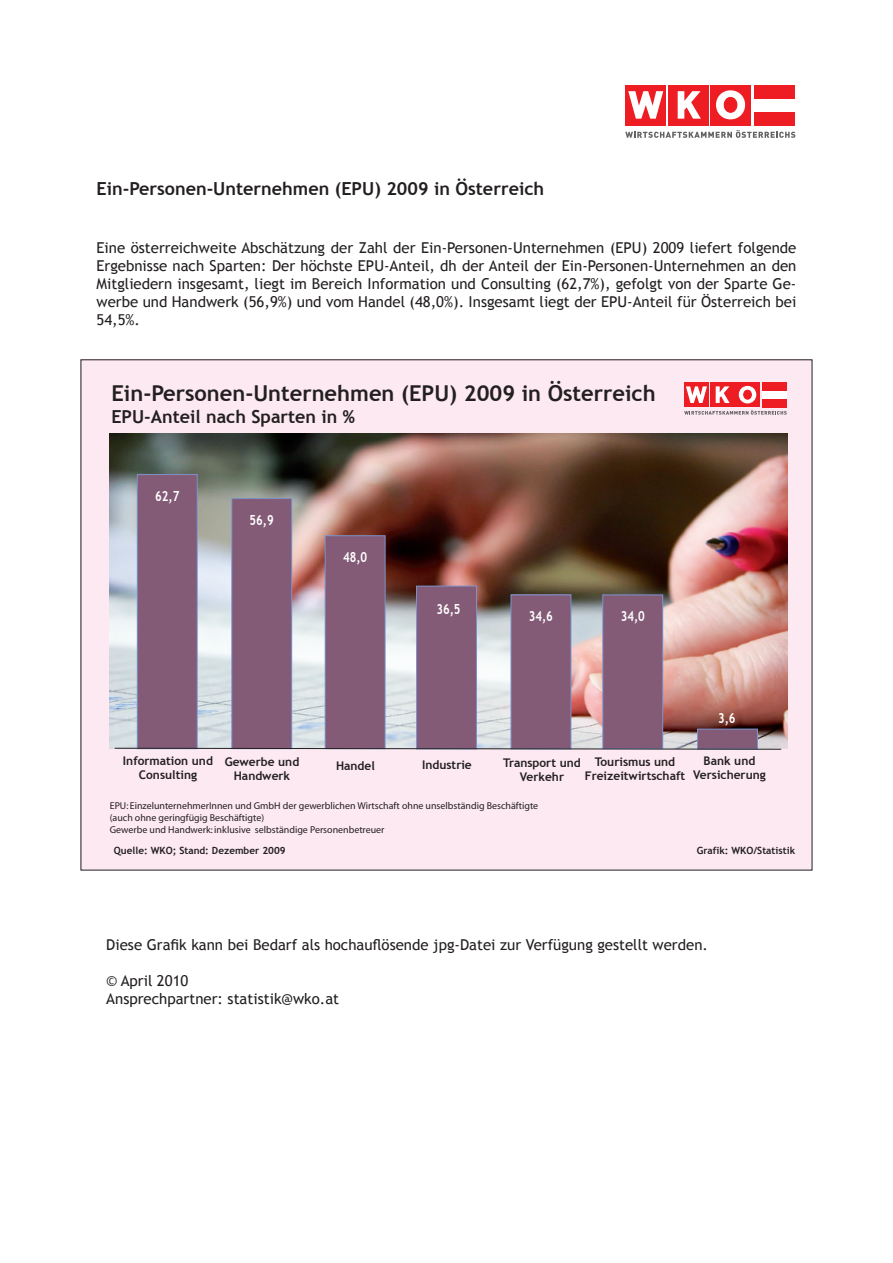
<style>
.page{position:relative;width:893px;height:1263px;background:#fff}
.page>*{position:absolute;margin:0;border:0;box-sizing:border-box;transform-origin:0 0}
.t1{font:700 21.9px "Trebuchet MS";color:#231f20}
.t2{font:700 18px "Trebuchet MS";color:#231f20}
.t3{font:700 17.85px "Trebuchet MS";color:#231f20}
.t4{font:15px/18px "Trebuchet MS";color:#231f20;text-align:justify}
.t5{font:700 13.95px "Trebuchet MS";color:#fff;scale:.82 1}
.t6{font:700 12px/14.2px "Trebuchet MS";color:#231f20;text-align:center}
.t7{font:9.9px/12px "Myriad";color:#231f20}
.t8{font:700 9.9px "Trebuchet MS";color:#231f20}
</style>
<div class="page">
<div style="left:710px;top:85px;width:41px;height:40px;background:#ee1d23"></div>
<div style="left:668px;top:85px;width:40px;height:40px;background:#ee1d23"></div>
<svg style="left:625px;top:130px;width:170px;height:8px"></svg>
<svg style="left:678px;top:91px;width:23px;height:28px"></svg>
<div style="left:626px;top:85px;width:40px;height:40px;background:#ee1d23"></div>
<svg style="left:628px;top:91px;width:35px;height:28px"></svg>
<div style="left:755px;top:85px;width:40px;height:14px;background:#ee1d23"></div>
<div style="left:755px;top:112px;width:40px;height:13px;background:#ee1d23"></div>
<svg style="left:716px;top:90px;width:29px;height:29px"></svg>
<div style="left:724px;top:97px;width:13px;height:15px;background:#ee1d23;border-radius:50%"></div>
<div style="left:724px;top:97px;width:13px;height:16px;border:1px solid #ee1d23;border-radius:50%"></div>
<div style="left:81px;top:360px;width:731px;height:510px;background:#fce9f1"></div>
<img style="left:110px;top:434px;width:678px;height:314px">
<div style="left:762px;top:391px;width:24px;height:8px;background:#fff"></div>
<div style="left:735px;top:383px;width:25px;height:24px;background:#ee1d23"></div>
<div style="left:710px;top:383px;width:24px;height:24px;background:#ee1d23"></div>
<svg style="left:684px;top:410px;width:103px;height:5px"></svg>
<svg style="left:716px;top:386px;width:14px;height:17px"></svg>
<div style="left:684px;top:383px;width:25px;height:24px;background:#ee1d23"></div>
<svg style="left:686px;top:386px;width:21px;height:17px"></svg>
<div style="left:762px;top:383px;width:25px;height:8px;background:#ee1d23"></div>
<div style="left:762px;top:399px;width:25px;height:8px;background:#ee1d23"></div>
<svg style="left:739px;top:386px;width:17px;height:17px"></svg>
<div style="left:744px;top:390px;width:7px;height:9px;background:#ee1d23;border-radius:50%"></div>
<div style="left:744px;top:390px;width:7px;height:9px;border:1px solid #ee1d23;border-radius:50%"></div>
<div style="left:137px;top:475px;width:60px;height:274px;background:#845b76"></div>
<div style="left:137px;top:474px;width:61px;height:275px;border:1px solid #7b93cb"></div>
<div style="left:416px;top:586px;width:60px;height:163px;background:#845b76"></div>
<div style="left:416px;top:586px;width:61px;height:163px;border:1px solid #7b93cb"></div>
<div style="left:325px;top:536px;width:60px;height:213px;background:#845b76"></div>
<div style="left:325px;top:535px;width:61px;height:214px;border:1px solid #7b93cb"></div>
<div style="left:232px;top:499px;width:60px;height:250px;background:#845b76"></div>
<div style="left:231px;top:498px;width:61px;height:251px;border:1px solid #7b93cb"></div>
<div style="left:511px;top:595px;width:60px;height:154px;background:#845b76"></div>
<div style="left:510px;top:594px;width:61px;height:155px;border:1px solid #7b93cb"></div>
<div style="left:603px;top:595px;width:60px;height:153px;background:#845b76"></div>
<div style="left:602px;top:594px;width:61px;height:155px;border:1px solid #7b93cb"></div>
<div style="left:697px;top:729px;width:60px;height:20px;background:#845b76"></div>
<div style="left:697px;top:728px;width:61px;height:21px;border:1px solid #7b93cb"></div>
<svg style="left:114px;top:747px;width:668px;height:3px"></svg>
<p class="t2" style="left:97px;top:177px;width:449px">Ein-Personen-Unternehmen (EPU) 2009 in Österreich</p>
<p class="t4" style="left:97px;top:239px;width:701px">Eine österreichweite Abschätzung der Zahl der Ein-Personen-Unternehmen (EPU) 2009 liefert folgende Ergebnisse nach Sparten: Der höchste EPU-Anteil, dh der Anteil der Ein-Personen-Unternehmen an den Mitgliedern insgesamt, liegt im Bereich Information und Consulting (62,7%), gefolgt von der Sparte Ge&shy;werbe und Handwerk (56,9%) und vom Handel (48,0%). Insgesamt liegt der EPU-Anteil für Österreich bei 54,5%.</p>
<p class="t1" style="left:111px;top:380px;width:546px">Ein-Personen-Unternehmen (EPU) 2009 in Österreich</p>
<p class="t3" style="left:111px;top:405px;width:245px">EPU-Anteil nach Sparten in %</p>
<p class="t5" style="left:155px;top:488px;width:31px">62,7</p>
<p class="t5" style="left:250px;top:511px;width:31px">56,9</p>
<p class="t5" style="left:343px;top:549px;width:31px">48,0</p>
<p class="t5" style="left:436px;top:601px;width:31px">36,5</p>
<p class="t5" style="left:529px;top:608px;width:31px">34,6</p>
<p class="t5" style="left:621px;top:608px;width:31px">34,0</p>
<p class="t5" style="left:623px;top:608px;width:31px">30,8</p>
<p class="t5" style="left:718px;top:710px;width:23px">3,6</p>
<p class="t6" style="left:123px;top:754px;width:91px">Information und<br>Consulting</p>
<p class="t7" style="left:110px;top:800px;width:430px">EPU: EinzelunternehmerInnen und GmbH der gewerblichen Wirtschaft ohne unselbständig Beschäftigte (auch ohne geringfügig Beschäftigte)<br>Gewerbe und Handwerk: inklusive selbständige Personenbetreuer</p>
<p class="t6" style="left:225px;top:754px;width:76px">Gewerbe und<br>Handwerk</p>
<p class="t6" style="left:585px;top:755px;width:102px">Tourismus und<br>Freizeitwirtschaft</p>
<p class="t6" style="left:422px;top:758px;width:51px">Industrie</p>
<p class="t6" style="left:503px;top:755px;width:79px">Transport und<br>Verkehr</p>
<p class="t6" style="left:336px;top:759px;width:40px">Handel</p>
<p class="t6" style="left:693px;top:754px;width:74px">Bank und<br>Versicherung</p>
<p class="t8" style="left:114px;top:844px;width:173px">Quelle: WKO; Stand: Dezember 2009</p>
<p class="t8" style="left:697px;top:844px;width:100px">Grafik: WKO/Statistik</p>
<p class="t4" style="left:106px;top:936px;width:603px">Diese Grafik kann bei Bedarf als hochauflösende jpg-Datei zur Verfügung gestellt werden.</p>
<p class="t4" style="left:106px;top:972px;width:84px">© April 2010</p>
<p class="t4" style="left:106px;top:990px;width:234px">Ansprechpartner: statistik@wko.at</p>
</div>
